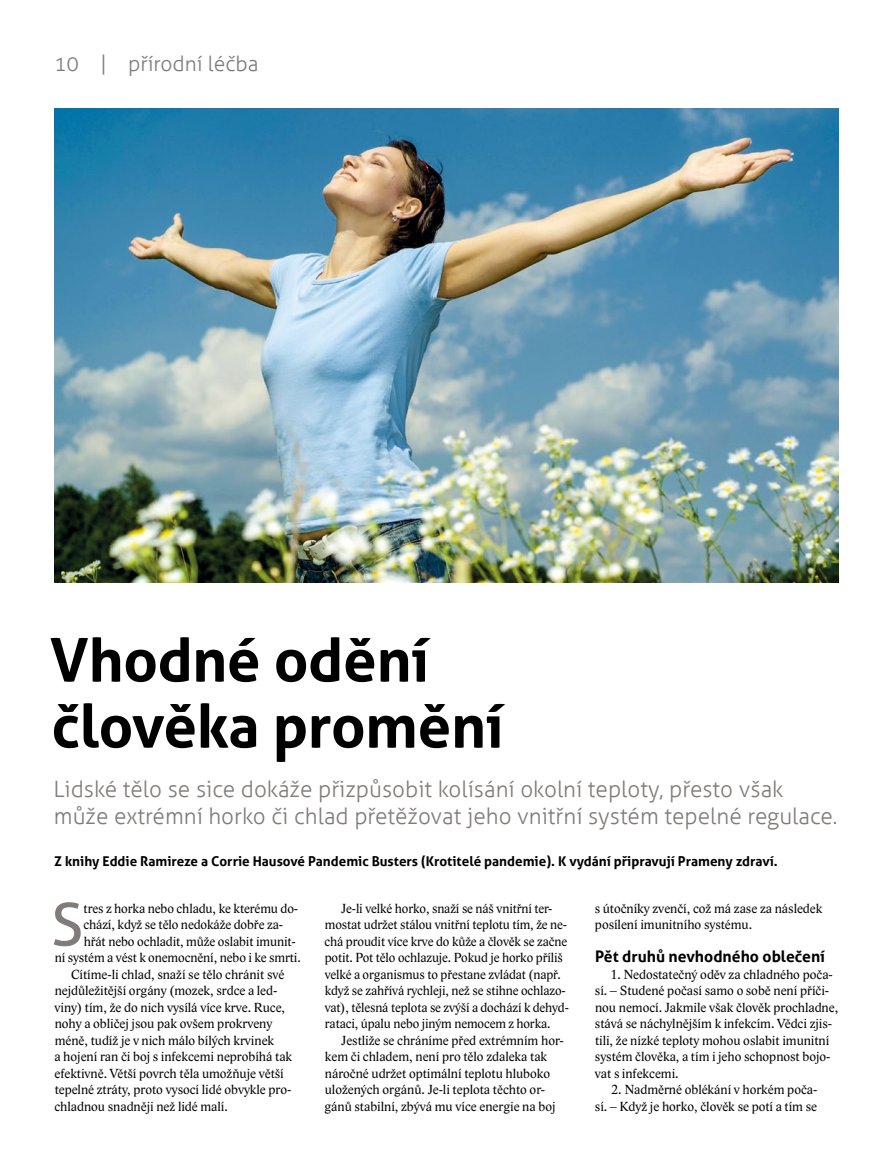
<style>
.page{position:relative;width:893px;height:1170px;background:#fff}
.page>*{position:absolute;margin:0;border:0;box-sizing:border-box;transform-origin:0 0}
.N1{font:700 60px/66px "Aller";letter-spacing:-.01em;color:#000}
.O1_iniciala{font:59.25px "Aller";color:#807c7a}
.N2_perex{font:300 22.5px/27px "Aller";color:#807c7a}
.rubrika{font:300 21px "Aller";color:#807c7a}
.N3{font:700 15.75px "Aller";color:#000}
.p2{font:13.5px/16.5px "Lido STF";color:#000}
.O1_iniciala-2{font:13.5px "Lido STF";letter-spacing:-.005em;color:#000}
.autor{font:700 13.5px "Aller";color:#000}
</style>
<div class="page">
<img style="left:54px;top:108px;width:785px;height:474px">
<p class="rubrika" style="left:54px;top:50px;width:55px">10 |</p>
<p class="rubrika" style="left:128px;top:50px;width:132px">přírodní léčba</p>
<p class="N1" style="left:50px;top:626px;width:455px">Vhodné odění člověka promění</p>
<p class="N2_perex" style="left:54px;top:775px;width:785px">Lidské tělo se sice dokáže přizpůsobit kolísání okolní teploty, přesto však může extrémní horko či chlad přetěžovat jeho vnitřní systém tepelné regulace.</p>
<p class="autor" style="left:54px;top:852px;width:725px">Z knihy Eddie Ramireze a Corrie Hausové Pandemic Busters (Krotitelé pandemie). K vydání připravují Prameny zdraví.</p>
<p class="O1_iniciala" style="left:51px;top:888px;width:33px">S</p>
<p class="O1_iniciala-2" style="left:84px;top:899px;width:216px">tres z horka nebo chladu, ke kterému do-</p>
<p class="p2" style="left:325px;top:899px;width:246px;text-indent:17px">Je-li velké horko, snaží se náš vnitřní ter&shy;mostat udržet stálou vnitřní teplotu tím, že ne&shy;chá proudit více krve do kůže a člověk se začne potit. Pot tělo ochlazuje. Pokud je horko příliš velké a organismus to přestane zvládat (např. když se zahřívá rychleji, než se stihne ochlazo&shy;vat), tělesná teplota se zvýší a dochází k dehyd&shy;rataci, úpalu nebo jiným nemocem z horka.</p>
<p class="p2" style="left:324px;top:1031px;width:241px;text-indent:17px">Jestliže se chráníme před extrémním hor&shy;kem či chladem, není pro tělo zdaleka tak náročné udržet optimální teplotu hluboko uložených orgánů. Je-li teplota těchto or&shy;gánů stabilní, zbývá mu více energie na boj</p>
<p class="p2" style="left:595px;top:899px;width:229px">s útočníky zvenčí, což má zase za následek posílení imunitního systému.</p>
<p class="N3" style="left:595px;top:946px;width:232px">Pět druhů nevhodného oblečení</p>
<p class="p2" style="left:595px;top:965px;width:245px;text-indent:16px">1. Nedostatečný oděv za chladného poča&shy;sí. – Studené počasí samo o sobě není příči&shy;nou nemocí. Jakmile však člověk prochladne, stává se náchylnějším k infekcím. Vědci zjis&shy;tili, že nízké teploty mohou oslabit imunitní systém člověka, a tím i jeho schopnost bojo&shy;vat s infekcemi.</p>
<p class="p2" style="left:595px;top:1081px;width:224px;text-align:right">2. Nadměrné oblékání v horkém poča-<br>sí. – Když je horko, člověk se potí a tím se</p>
<p class="O1_iniciala-2" style="left:83px;top:916px;width:201px">chází, když se tělo nedokáže dobře za-</p>
<p class="O1_iniciala-2" style="left:84px;top:932px;width:214px">hřát nebo ochladit, může oslabit imunit-</p>
<p class="O1_iniciala-2" style="left:55px;top:949px;width:248px">ní systém a vést k onemocnění, nebo i ke smrti.</p>
<p class="p2" style="left:54px;top:965px;width:239px;text-indent:17px">Cítíme-li chlad, snaží se tělo chránit své nejdůležitější orgány (mozek, srdce a led&shy;viny) tím, že do nich vysílá více krve. Ruce, nohy a obličej jsou pak ovšem prokrveny méně, tudíž je v nich málo bílých krvinek<br>a hojení ran či boj s infekcemi neprobíhá tak efektivně. Větší povrch těla umožňuje větší tepelné ztráty, proto vysocí lidé obvykle pro&shy;chladnou snadněji než lidé malí.</p>
</div>
